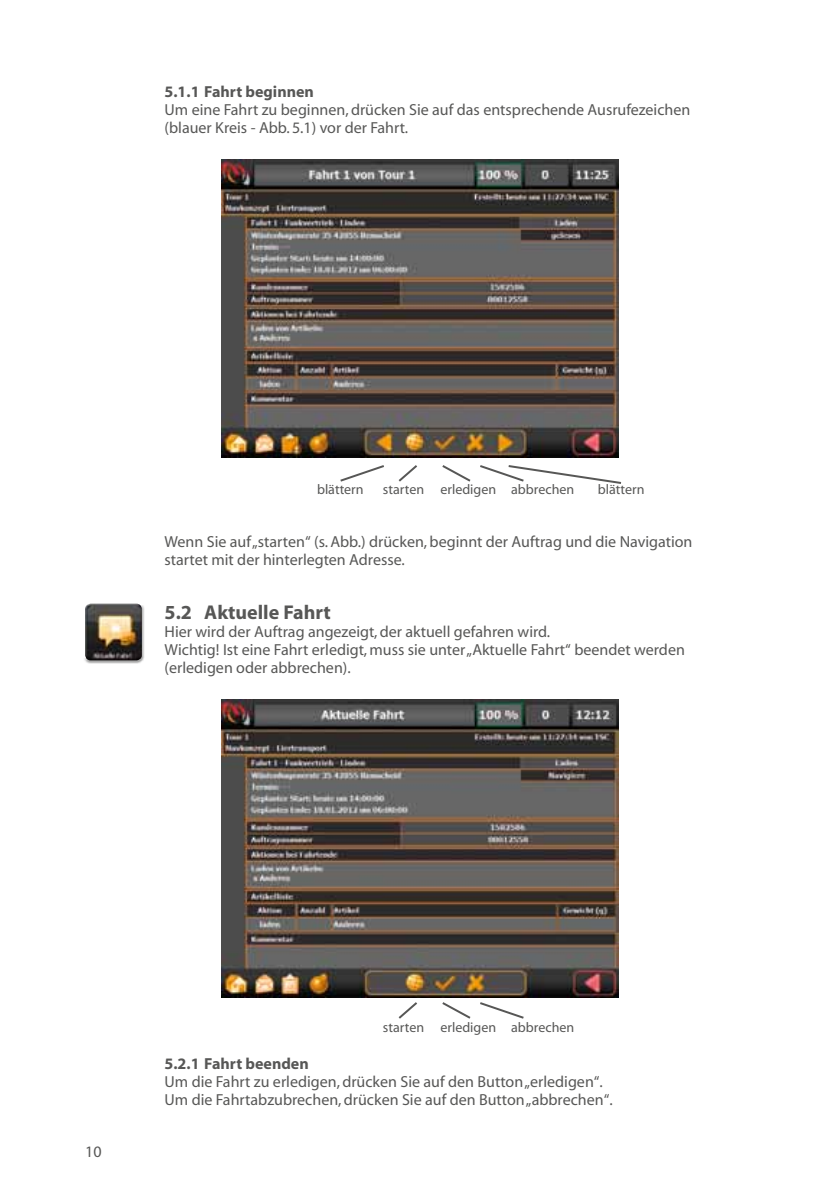
<style>
.page{position:relative;width:840px;height:1191px;background:#fff}
.page>*{position:absolute;margin:0;border:0;box-sizing:border-box;transform-origin:0 0}
.t1{font:700 20px "Myriad";color:#575756}
.t2{font:16px/18px "Myriad";color:#575756}
.t3{font:700 16px "Myriad";color:#575756}
.t4{font:14px "Myriad";color:#575756}
</style>
<div class="page">
<img style="left:221px;top:159px;width:397px;height:298px">
<div style="left:83px;top:601px;width:61px;height:57px;background:#fff;opacity:.75"></div>
<div style="left:83px;top:605px;width:62px;height:58px;background:#000;opacity:.35"></div>
<img style="left:221px;top:699px;width:397px;height:298px">
<svg style="left:340px;top:465px;width:44px;height:17px"></svg>
<svg style="left:398px;top:465px;width:19px;height:17px"></svg>
<svg style="left:442px;top:465px;width:180px;height:19px"></svg>
<svg style="left:398px;top:1002px;width:19px;height:17px"></svg>
<svg style="left:442px;top:1002px;width:82px;height:17px"></svg>
<p class="t3" style="left:164px;top:83px;width:151px">5.1.1 Fahrt beginnen</p>
<p class="t2" style="left:164px;top:101px;width:527px">Um eine Fahrt zu beginnen, drücken Sie auf das entsprechende Ausrufezeichen (blauer Kreis - Abb. 5.1) vor der Fahrt.</p>
<p class="t4" style="left:317px;top:483px;width:48px">blättern</p>
<p class="t4" style="left:383px;top:483px;width:193px">starten erledigen abbrechen</p>
<p class="t4" style="left:597px;top:483px;width:48px">blättern</p>
<p class="t2" style="left:164px;top:533px;width:529px">Wenn Sie auf „starten“ (s. Abb.) drücken, beginnt der Auftrag und die Navigation startet mit der hinterlegten Adresse.</p>
<p class="t1" style="left:164px;top:602px;width:168px">5.2 Aktuelle Fahrt</p>
<p class="t2" style="left:164px;top:623px;width:521px">Hier wird der Auftrag angezeigt, der aktuell gefahren wird.<br>Wichtig! Ist eine Fahrt erledigt, muss sie unter „Aktuelle Fahrt“ beendet werden (erledigen oder abbrechen).</p>
<p class="t2" style="left:85px;top:1143px;width:18px">10</p>
<p class="t4" style="left:383px;top:1020px;width:193px">starten erledigen abbrechen</p>
<p class="t3" style="left:164px;top:1055px;width:146px">5.2.1 Fahrt beenden</p>
<p class="t2" style="left:164px;top:1073px;width:449px">Um die Fahrt zu erledigen, drücken Sie auf den Button „erledigen“.<br>Um die Fahrtabzubrechen, drücken Sie auf den Button „abbrechen“.</p>
</div>
